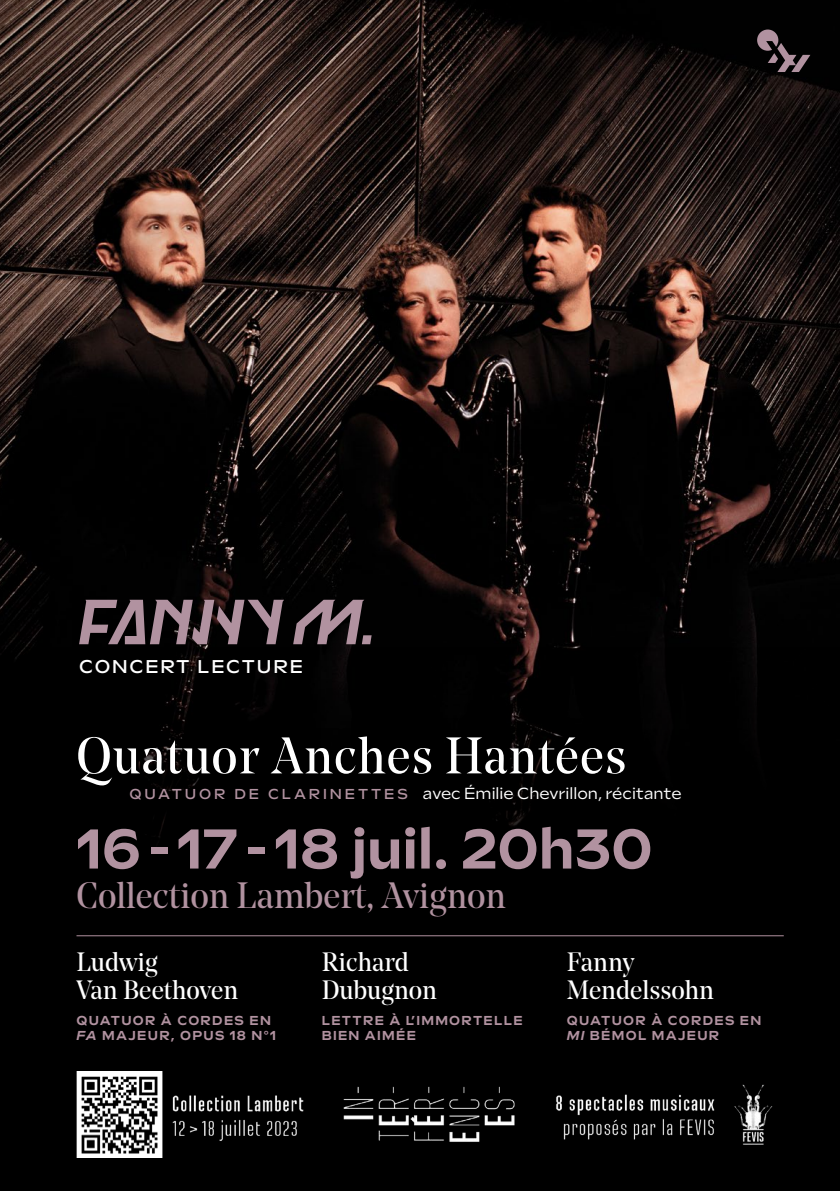
<style>
.page{position:relative;width:840px;height:1191px;background:#fff}
.page>*{position:absolute;margin:0;border:0;box-sizing:border-box;transform-origin:0 0}
.t1{font:700 55.8px "Sculpin";color:#b192a0}
.t2{font:51.2px "Noe Display";letter-spacing:.02em;color:#fff}
.t3{font:36.4px "Noe Display";color:#b192a0}
.t4{font:26.4px/27.6px "Noe Display";color:#fff}
.t5{font:500 18.4px "Sculpin";letter-spacing:.1em;color:#fff}
.t6{font:16px "Sculpin";color:#fff}
.t7{font:700 13px/15.6px "Sculpin";letter-spacing:.1em;color:#b192a0}
.s1{font-weight:500;font-size:14.4px;color:#b192a0}
.s2{font-style:italic}
</style>
<div class="page">
<img style="left:0;top:0;width:839px;height:647px">
<div style="left:0;top:647px;width:839px;height:544px;background:#000"></div>
<svg style="left:79px;top:600px;width:205px;height:44px;background:#56464d"></svg>
<svg style="left:293px;top:600px;width:78px;height:44px;background:#52434a"></svg>
<svg style="left:756px;top:30px;width:54px;height:42px;background:#392f33"></svg>
<img style="left:76px;top:1071px;width:697px;height:86px">
<hr style="left:76px;top:935px;width:707px;height:1px;background:#b192a0">
<h3 class="t5" style="left:79px;top:656px;width:225px">CONCERT LECTURE</h3>
<h2 class="t2" style="left:76px;top:724px;width:551px">Quatuor Anches Hantées</h2>
<p class="t6" style="left:129px;top:784px;width:553px"><span class="s1">Q U AT U O R D E C L A R I N E T T E S</span> avec Émilie Chevrillon, récitante</p>
<h1 class="t1" style="left:76px;top:816px;width:577px">16-17-18 juil. 20h30</h1>
<h3 class="t3" style="left:76px;top:873px;width:431px">Collection Lambert, Avignon</h3>
<h3 class="t4" style="left:76px;top:947px;width:163px">Ludwig<br>Van Beethoven</h3>
<p class="t7" style="left:76px;top:1012px;width:201px">QUATUOR À CORDES EN<br><span class="s2">FA</span> MAJEUR, OPUS 18 N°1</p>
<h3 class="t4" style="left:321px;top:947px;width:117px">Richard<br>Dubugnon</h3>
<p class="t7" style="left:321px;top:1012px;width:202px">LETTRE À L’IMMORTELLE<br>BIEN AIMÉE</p>
<h3 class="t4" style="left:566px;top:947px;width:149px">Fanny<br>Mendelssohn</h3>
<p class="t7" style="left:566px;top:1012px;width:196px">QUATUOR À CORDES EN<br><span class="s2">MI</span> BÉMOL MAJEUR</p>
</div>
